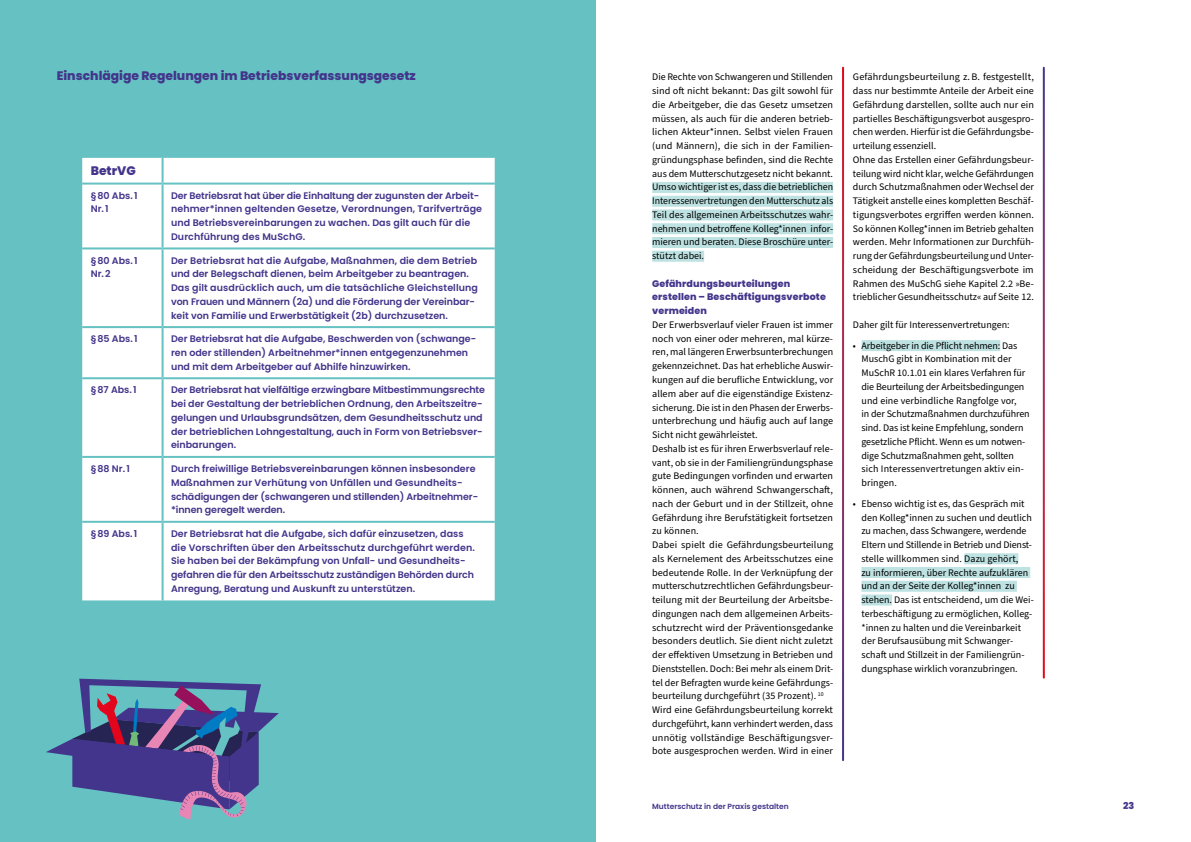
<style>
.page{position:relative;width:1191px;height:842px;background:#fff}
.page>*{position:absolute;margin:0;border:0;box-sizing:border-box;transform-origin:0 0}
.Tabelle_Titel{font:800 12.3px "Poppins";color:#43358b}
.Fließtext{font:10px/13.8px "Source Sans Pro";color:#000;text-align:justify}
.Aufzählung{font:10px/13.8px "Source Sans Pro";color:#000}
.Aufzählung_letzter_Punkt_geht_sich_nicht{font:10px/13.8px "Source Sans Pro";letter-spacing:-.01em;color:#000}
.Aufzählung_Überschrift{font:10px "Source Sans Pro";color:#000}
.Tabelle{font:600 9.5px/13.8px "Poppins";color:#43358b}
.t1{font:800 9.5px/13.8px "Poppins";letter-spacing:.01em;color:#43358b}
.t2{font:600 7.5px "Poppins";color:#43358b}
</style>
<div class="page">
<div style="left:0;top:0;width:595px;height:842px;background:#65c1c2"></div>
<div style="left:82px;top:158px;width:413px;height:442px;background:#fff"></div>
<div style="left:82px;top:185px;width:413px;height:336px;background:#fff"></div>
<hr style="left:162px;top:158px;width:2px;height:25px;background:#65c1c2">
<hr style="left:82px;top:183px;width:81px;height:2px;background:#65c1c2">
<hr style="left:163px;top:183px;width:332px;height:2px;background:#65c1c2">
<hr style="left:162px;top:185px;width:2px;height:62px;background:#65c1c2">
<hr style="left:82px;top:247px;width:81px;height:2px;background:#65c1c2">
<hr style="left:163px;top:247px;width:332px;height:2px;background:#65c1c2">
<hr style="left:162px;top:249px;width:2px;height:77px;background:#65c1c2">
<hr style="left:82px;top:326px;width:81px;height:2px;background:#65c1c2">
<hr style="left:163px;top:326px;width:332px;height:2px;background:#65c1c2">
<hr style="left:162px;top:328px;width:2px;height:49px;background:#65c1c2">
<hr style="left:82px;top:377px;width:81px;height:2px;background:#65c1c2">
<hr style="left:163px;top:377px;width:332px;height:2px;background:#65c1c2">
<hr style="left:162px;top:379px;width:2px;height:77px;background:#65c1c2">
<hr style="left:82px;top:456px;width:81px;height:2px;background:#65c1c2">
<hr style="left:163px;top:456px;width:332px;height:2px;background:#65c1c2">
<hr style="left:162px;top:458px;width:2px;height:63px;background:#65c1c2">
<hr style="left:82px;top:521px;width:81px;height:2px;background:#65c1c2">
<hr style="left:163px;top:521px;width:332px;height:2px;background:#65c1c2">
<hr style="left:162px;top:523px;width:2px;height:77px;background:#65c1c2">
<div style="left:652px;top:182px;width:181px;height:11px;background:#bee2e2"></div>
<div style="left:652px;top:196px;width:181px;height:11px;background:#bee2e2"></div>
<div style="left:652px;top:209px;width:181px;height:11px;background:#bee2e2"></div>
<div style="left:652px;top:223px;width:181px;height:11px;background:#bee2e2"></div>
<div style="left:652px;top:237px;width:181px;height:11px;background:#bee2e2"></div>
<div style="left:652px;top:251px;width:52px;height:11px;background:#bee2e2"></div>
<div style="left:861px;top:340px;width:139px;height:11px;background:#bee2e2"></div>
<div style="left:964px;top:553px;width:54px;height:11px;background:#bee2e2"></div>
<div style="left:861px;top:567px;width:169px;height:11px;background:#bee2e2"></div>
<div style="left:861px;top:581px;width:156px;height:11px;background:#bee2e2"></div>
<div style="left:861px;top:594px;width:31px;height:11px;background:#bee2e2"></div>
<svg style="left:46px;top:679px;width:233px;height:140px"></svg>
<p class="Tabelle_Titel" style="left:57px;top:68px;width:361px">Einschlägige Regelungen im Betriebsverfassungsgesetz</p>
<p class="Fließtext" style="left:652px;top:71px;width:182px">Die Rechte von Schwangeren und Stillenden sind oft nicht bekannt: Das gilt sowohl für die Arbeitgeber, die das Gesetz umsetzen müssen, als auch für die anderen betrieb&shy;lichen Akteur*innen. Selbst vielen Frauen (und Männern), die sich in der Familien&shy;gründungsphase befinden, sind die Rechte aus dem Mutterschutzgesetz nicht bekannt.<br>Umso wichtiger ist es, dass die betrieblichen Interessenvertretungen den Mutterschutz als Teil des allgemeinen Arbeitsschutzes wahr&shy;nehmen und betroffene Kolleg*innen infor&shy;mieren und beraten. Diese Broschüre unter&shy;stützt dabei.</p>
<h3 class="t1" style="left:652px;top:277px;width:175px">Gefährdungsbeurteilungen erstellen – Beschäftigungsverbote vermeiden</h3>
<p class="Fließtext" style="left:652px;top:318px;width:182px">Der Erwerbsverlauf vieler Frauen ist immer noch von einer oder mehreren, mal kürze&shy;ren, mal längeren Erwerbsunterbrechungen gekennzeichnet. Das hat erhebliche Auswir&shy;kungen auf die berufliche Entwicklung, vor allem aber auf die eigenständige Existenz&shy;sicherung. Die ist in den Phasen der Erwerbs&shy;unterbrechung und häufig auch auf lange Sicht nicht gewährleistet.</p>
<p class="Fließtext" style="left:652px;top:442px;width:182px">Deshalb ist es für ihren Erwerbsverlauf rele&shy;vant, ob sie in der Familiengründungsphase gute Bedingungen vorfinden und erwarten können, auch während Schwangerschaft, nach der Geburt und in der Stillzeit, ohne Gefährdung ihre Berufstätigkeit fortsetzen zu können.</p>
<p class="Fließtext" style="left:652px;top:538px;width:182px">Dabei spielt die Gefährdungsbeurteilung als Kernelement des Arbeitsschutzes eine bedeutende Rolle. In der Verknüpfung der mutterschutzrechtlichen Gefährdungsbeur&shy;teilung mit der Beurteilung der Arbeitsbe&shy;dingungen nach dem allgemeinen Arbeits&shy;schutzrecht wird der Präventionsgedanke besonders deutlich. Sie dient nicht zuletzt der effektiven Umsetzung in Betrieben und Dienststellen. Doch: Bei mehr als einem Drit&shy;tel der Befragten wurde keine Gefährdungs&shy;beurteilung durchgeführt (35 Prozent). <sup>10</sup></p>
<p class="Fließtext" style="left:652px;top:703px;width:182px">Wird eine Gefährdungsbeurteilung korrekt durchgeführt, kann verhindert werden, dass unnötig vollständige Beschäftigungsver&shy;bote ausgesprochen werden. Wird in einer</p>
<p class="Tabelle_Titel" style="left:91px;top:164px;width:47px">BetrVG</p>
<p class="Tabelle" style="left:91px;top:189px;width:48px">§80 Abs.1<br>Nr.1</p>
<p class="Tabelle" style="left:171px;top:189px;width:312px">Der Betriebsrat hat über die Einhaltung der zugunsten der Arbeit&shy;nehmer*innen geltenden Gesetze, Verordnungen, Tarifverträge und Betriebsvereinbarungen zu wachen. Das gilt auch für die Durchführung des MuSchG.</p>
<p class="Tabelle" style="left:91px;top:253px;width:48px">§80 Abs.1<br>Nr.2</p>
<p class="Tabelle" style="left:171px;top:253px;width:308px">Der Betriebsrat hat die Aufgabe, Maßnahmen, die dem Betrieb und der Belegschaft dienen, beim Arbeitgeber zu beantragen.<br>Das gilt ausdrücklich auch, um die tatsächliche Gleichstellung von Frauen und Männern (2a) und die Förderung der Vereinbar&shy;keit von Familie und Erwerbstätigkeit (2b) durchzusetzen.</p>
<p class="Tabelle" style="left:91px;top:332px;width:48px">§85 Abs.1</p>
<p class="Tabelle" style="left:171px;top:332px;width:307px">Der Betriebsrat hat die Aufgabe, Beschwerden von (schwange&shy;ren oder stillenden) Arbeitnehmer*innen entgegenzunehmen und mit dem Arbeitgeber auf Abhilfe hinzuwirken.</p>
<p class="Tabelle" style="left:91px;top:383px;width:47px">§87 Abs.1</p>
<p class="Tabelle" style="left:171px;top:383px;width:315px">Der Betriebsrat hat vielfältige erzwingbare Mitbestimmungsrechte bei der Gestaltung der betrieblichen Ordnung, den Arbeitszeitre&shy;gelungen und Urlaubsgrundsätzen, dem Gesundheitsschutz und der betrieblichen Lohngestaltung, auch in Form von Betriebsver&shy;einbarungen.</p>
<p class="Tabelle" style="left:91px;top:462px;width:41px">§88 Nr.1</p>
<p class="Tabelle" style="left:171px;top:462px;width:309px">Durch freiwillige Betriebsvereinbarungen können insbesondere Maßnahmen zur Verhütung von Unfällen und Gesundheits&shy;schädigungen der (schwangeren und stillenden) Arbeitnehmer-*innen geregelt werden.</p>
<p class="Tabelle" style="left:91px;top:527px;width:48px">§89 Abs.1</p>
<p class="Tabelle" style="left:171px;top:527px;width:305px">Der Betriebsrat hat die Aufgabe, sich dafür einzusetzen, dass die Vorschriften über den Arbeitsschutz durchgeführt werden.<br>Sie haben bei der Bekämpfung von Unfall- und Gesundheits&shy;gefahren die für den Arbeitsschutz zuständigen Behörden durch Anregung, Beratung und Auskunft zu unterstützen.</p>
<p class="Fließtext" style="left:853px;top:71px;width:182px">Gefährdungsbeurteilung z. B. festgestellt, dass nur bestimmte Anteile der Arbeit eine Gefährdung darstellen, sollte auch nur ein partielles Beschäftigungsverbot ausgespro&shy;chen werden. Hierfür ist die Gefährdungsbe&shy;urteilung essenziell.</p>
<p class="Fließtext" style="left:853px;top:153px;width:182px">Ohne das Erstellen einer Gefährdungsbeur&shy;teilung wird nicht klar, welche Gefährdungen durch Schutzmaßnahmen oder Wechsel der Tätigkeit anstelle eines kompletten Beschäf&shy;tigungsverbotes ergriffen werden können.<br>So können Kolleg*innen im Betrieb gehalten werden. Mehr Informationen zur Durchfüh&shy;rung der Gefährdungsbeurteilung und Unter&shy;scheidung der Beschäftigungsverbote im Rahmen des MuSchG siehe Kapitel 2.2 »Be&shy;trieblicher Gesundheitsschutz« auf Seite 12.</p>
<p class="Aufzählung_Überschrift" style="left:853px;top:318px;width:158px">Daher gilt für Interessenvertretungen:</p>
<p class="Aufzählung_letzter_Punkt_geht_sich_nicht" style="left:861px;top:339px;width:170px;text-indent:-9px">• Arbeitgeber in die Pflicht nehmen: Das MuschG gibt in Kombination mit der MuSchR 10.1.01 ein klares Verfahren für die Beurteilung der Arbeitsbedingungen und eine verbindliche Rangfolge vor,<br>in der Schutzmaßnahmen durchzuführen sind. Das ist keine Empfehlung, sondern gesetzliche Pflicht. Wenn es um notwen&shy;dige Schutzmaßnahmen geht, sollten sich Interessenvertretungen aktiv ein&shy;bringen.</p>
<p class="Aufzählung" style="left:861px;top:497px;width:174px;text-indent:-9px">• Ebenso wichtig ist es, das Gespräch mit den Kolleg*innen zu suchen und deutlich zu machen, dass Schwangere, werdende Eltern und Stillende in Betrieb und Dienst&shy;stelle willkommen sind. Dazu gehört,<br>zu informieren, über Rechte aufzuklären und an der Seite der Kolleg*innen zu stehen. Das ist entscheidend, um die Wei&shy;terbeschäftigung zu ermöglichen, Kolleg-*innen zu halten und die Vereinbarkeit der Berufsausübung mit Schwanger&shy;schaft und Stillzeit in der Familiengrün&shy;dungsphase wirklich voranzubringen.</p>
<p class="t2" style="left:652px;top:802px;width:138px">Mutterschutz in der Praxis gestalten</p>
<p class="t1" style="left:1123px;top:799px;width:13px">23</p>
</div>
